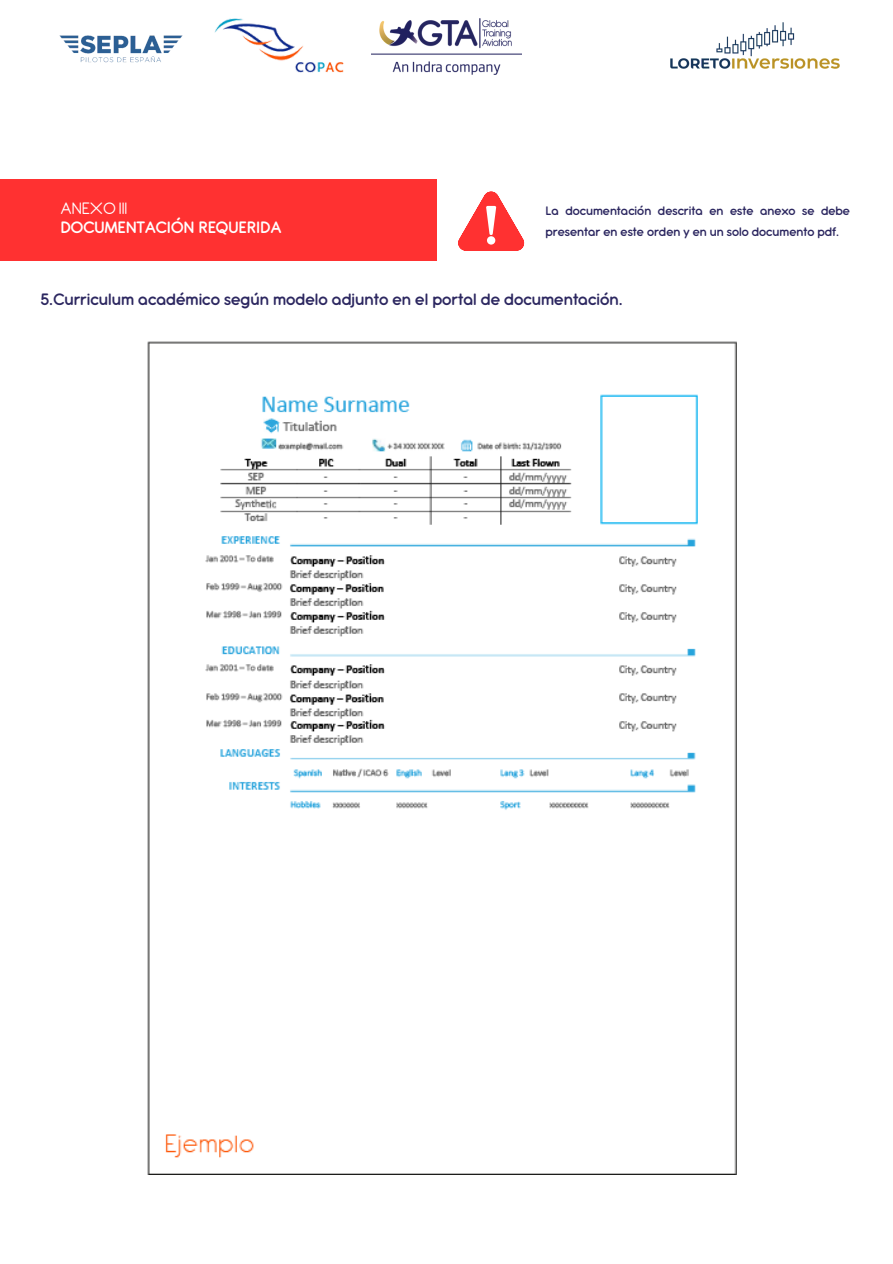
<style>
.page{position:relative;width:893px;height:1264px;background:#fff}
.page>*{position:absolute;margin:0;border:0;box-sizing:border-box;transform-origin:0 0}
.t1{font:600 18px "Antipasto Pro";color:#2c2760}
.t2{font:600 18px "Antipasto Pro";color:#fff}
.t3{font:18px "Antipasto";color:#fff}
.t4{font:600 13.5px/21.3px "Antipasto Pro";color:#2c2760}
</style>
<div class="page">
<img style="left:670px;top:22px;width:170px;height:47px">
<img style="left:214px;top:18px;width:130px;height:55px">
<img style="left:59px;top:35px;width:124px;height:28px">
<img style="left:372px;top:18px;width:149px;height:57px">
<div style="left:0;top:180px;width:436px;height:81px;background:#ff3131"></div>
<svg style="left:458px;top:191px;width:67px;height:60px"></svg>
<div style="left:487px;top:236px;width:8px;height:8px;background:#fff;border-radius:50%"></div>
<img style="left:147px;top:341px;width:589px;height:833px">
<h1 class="t3" style="left:61px;top:197px;width:68px">ANEXO III</h1>
<h1 class="t2" style="left:61px;top:222px;width:222px">DOCUMENTACIÓN REQUERIDA</h1>
<p class="t4" style="left:545px;top:201px;width:306px">La documentación descrita en este anexo se debe presentar en este orden y en un solo documento pdf.</p>
<h1 class="t1" style="left:41px;top:293px;width:583px">5.Curriculum académico según modelo adjunto en el portal de documentación.</h1>
</div>
